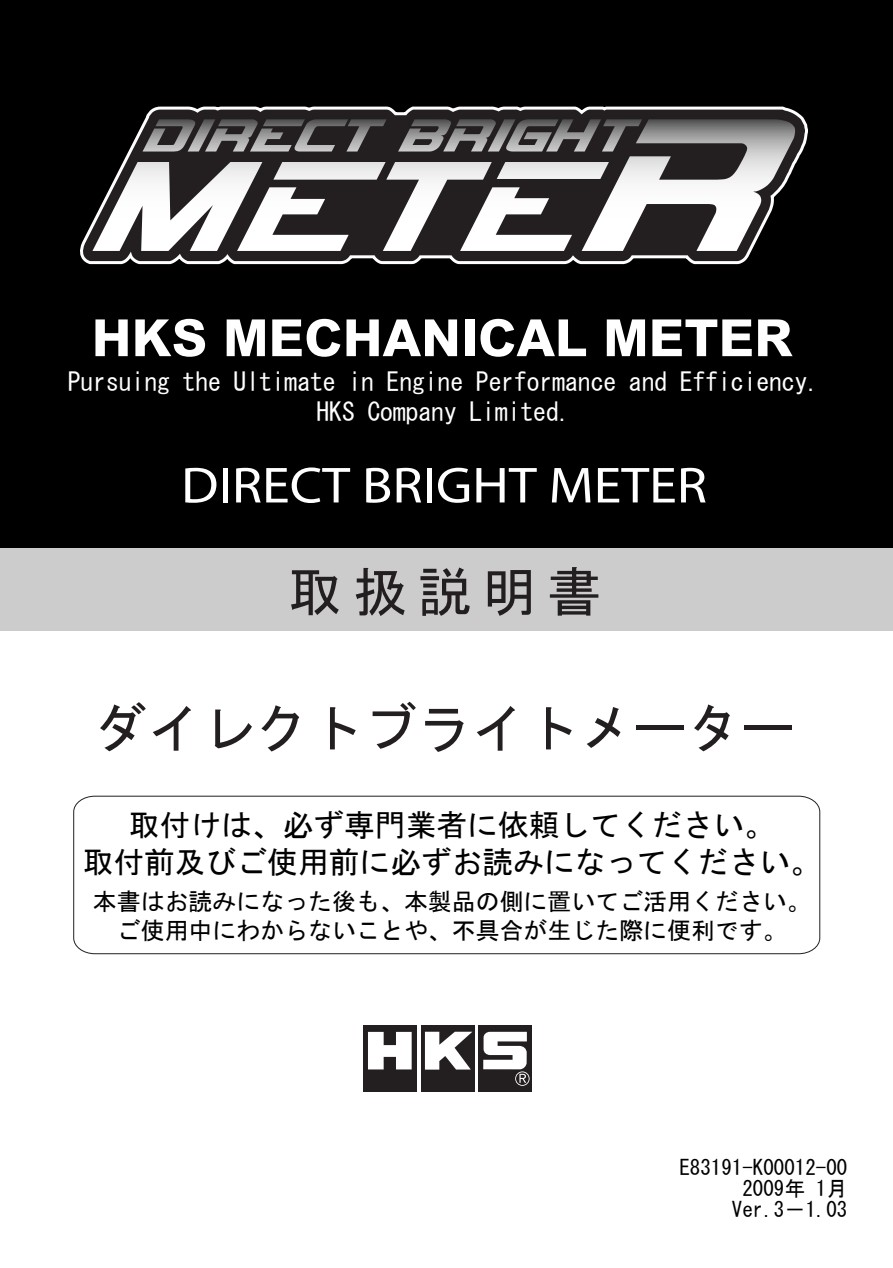
<style>
.page{position:relative;width:893px;height:1268px;background:#fff}
.page>*{position:absolute;margin:0;border:0;box-sizing:border-box;transform-origin:0 0}
.t1{font:54px "MS Gothic";color:#231f20}
.t2{font:51px "Myriad";color:#fff;scale:1.1 1}
.t3{font:30.9px/36.9px "MS Gothic";color:#000;text-align:center}
.t4{font:25.5px/30px "MS Gothic";color:#fff;text-align:center}
.t5{font:24px/28.5px "MS Gothic";color:#000;text-align:center}
.t6{font:21px/21px "MS Gothic";color:#000;text-align:right}
</style>
<div class="page">
<div style="left:0;top:540px;width:892px;height:90px;background:#ccc"></div>
<div style="left:0;top:0;width:893px;height:547px;background:#000"></div>
<svg style="left:95px;top:319px;width:33px;height:37px"></svg>
<svg style="left:135px;top:319px;width:70px;height:38px"></svg>
<svg style="left:227px;top:319px;width:38px;height:37px"></svg>
<svg style="left:272px;top:319px;width:68px;height:38px"></svg>
<svg style="left:346px;top:319px;width:111px;height:37px"></svg>
<div style="left:465px;top:319px;width:9px;height:37px;background:#fff"></div>
<svg style="left:480px;top:319px;width:106px;height:38px"></svg>
<svg style="left:607px;top:319px;width:38px;height:37px"></svg>
<svg style="left:652px;top:319px;width:100px;height:37px"></svg>
<svg style="left:758px;top:319px;width:35px;height:37px"></svg>
<div style="left:363px;top:1025px;width:54px;height:66px;background:#231f20"></div>
<div style="left:421px;top:1025px;width:53px;height:66px;background:#231f20"></div>
<div style="left:479px;top:1025px;width:53px;height:66px;background:#231f20"></div>
<svg style="left:368px;top:1031px;width:44px;height:38px"></svg>
<svg style="left:425px;top:1031px;width:47px;height:38px"></svg>
<svg style="left:483px;top:1031px;width:47px;height:54px"></svg>
<svg style="left:84px;top:106px;width:724px;height:159px"></svg>
<svg style="left:80px;top:110px;width:725px;height:151px;background:#6e6c6d"></svg>
<svg style="left:413px;top:139px;width:19px;height:6px"></svg>
<svg style="left:73px;top:795px;width:748px;height:159px"></svg>
<p class="t4" style="left:68px;top:366px;width:754px">Pursuing the Ultimate in Engine Performance and Efficiency.<br>HKS Company Limited.</p>
<h2 class="t2" style="left:181px;top:460px;width:480px">DIRECT BRIGHT METER</h2>
<h1 class="t1" style="left:288px;top:564px;width:315px">取扱説明書</h1>
<h1 class="t1" style="left:93px;top:701px;width:703px">ダイレクトブライトメーター</h1>
<p class="t3" style="left:83px;top:806px;width:740px">取付けは、必ず専門業者に依頼してください。<br>取付前及びご使用前に必ずお読みになってください。</p>
<p class="t5" style="left:93px;top:887px;width:719px">本書はお読みになった後も、本製品の側に置いてご活用ください。ご使用中にわからないことや、不具合が生じた際に便利です。</p>
<p class="t6" style="left:679px;top:1156px;width:169px">E83191-K00012-00　2009年 1月<br>Ver.3－1.03</p>
</div>
